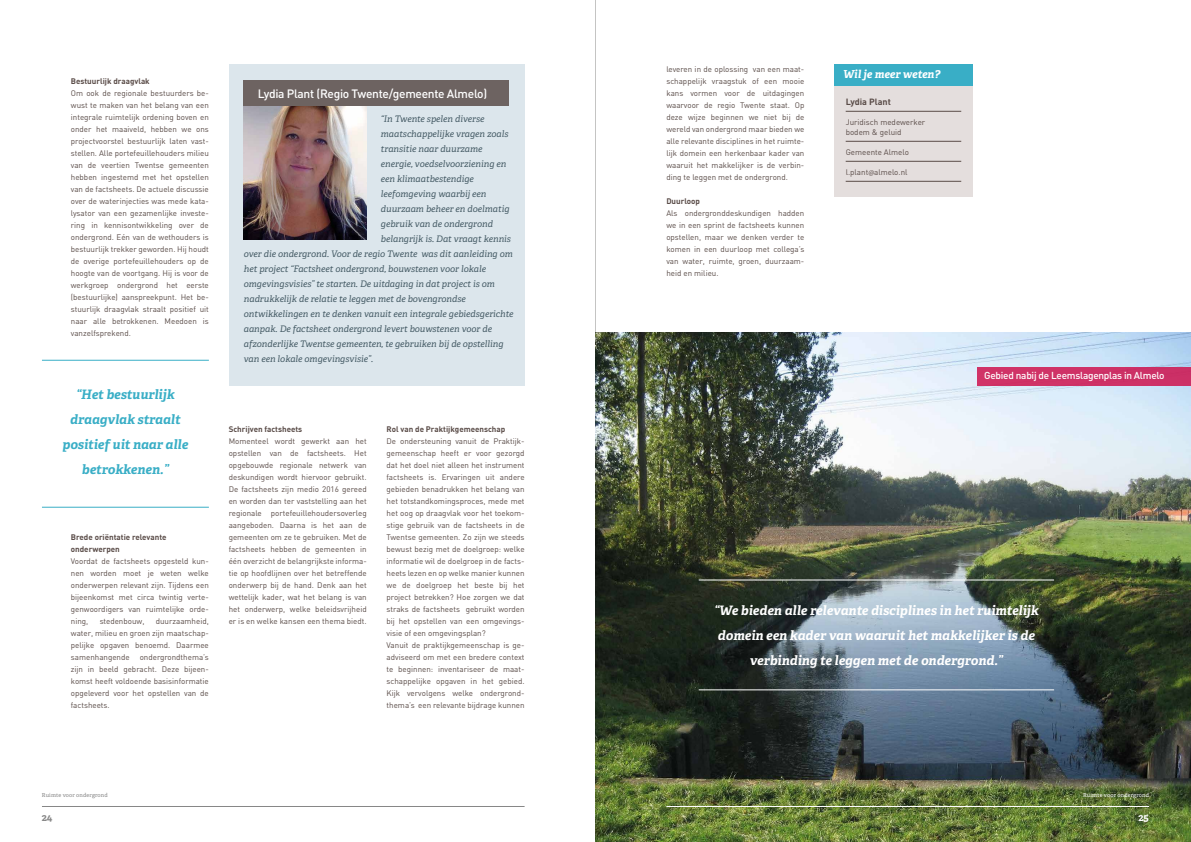
<style>
.page{position:relative;width:1191px;height:842px;background:#fff}
.page>*{position:absolute;margin:0;border:0;box-sizing:border-box;transform-origin:0 0}
.t1{font:italic 700 13px/25px "Adelle";color:#fff;text-align:center}
.t2{font:italic 700 13px/25px "Adelle";color:#39aec6;text-align:center}
.t3{font:500 12px "DIN";letter-spacing:-.025em;color:#fff}
.t4{font:italic 700 11px "Adelle";color:#fff}
.t5{font:500 10px "DIN";letter-spacing:-.025em;color:#fff}
.t6{font:700 10px "Adelle";color:#878787}
.t7{font:700 10px "Adelle";color:#fff}
.t8{font:italic 9px "Adelle";color:#455b65}
.t9{font:700 9px "DIN";color:#5a4c48}
.t10{font:8px/12px "DIN";color:#5a4c48;text-align:justify}
.t11{font:700 8px/12px "DIN";color:#5a4c48}
.t12{font:5.5px "Adelle";letter-spacing:.025em;color:#878787}
.t13{font:5.5px "Adelle";letter-spacing:.025em;color:#fff}
.s1{font-family:"Myriad Pro"}
</style>
<div class="page">
<hr style="left:42px;top:806px;width:482px;height:1px;background:#878787">
<hr style="left:595px;top:0;width:1px;height:842px;background:#e0e0df">
<div style="left:834px;top:64px;width:138px;height:22px;background:#39aec6"></div>
<div style="left:834px;top:86px;width:138px;height:110px;background:#e0d9d7"></div>
<hr style="left:845px;top:111px;width:116px;height:1px;background:#5a4c48">
<hr style="left:845px;top:141px;width:116px;height:1px;background:#5a4c48">
<hr style="left:845px;top:161px;width:116px;height:1px;background:#5a4c48">
<hr style="left:845px;top:181px;width:116px;height:1px;background:#5a4c48">
<hr style="left:42px;top:507px;width:167px;height:1px;background:#39aec6">
<hr style="left:42px;top:360px;width:167px;height:1px;background:#39aec6">
<img style="left:595px;top:332px;width:596px;height:510px">
<div style="left:229px;top:64px;width:295px;height:322px;background:#dce6ec"></div>
<img style="left:243px;top:106px;width:124px;height:133px">
<div style="left:244px;top:81px;width:265px;height:25px;background:#6d6361"></div>
<hr style="left:698px;top:690px;width:356px;height:1px;background:#fff">
<hr style="left:698px;top:580px;width:356px;height:1px;background:#fff">
<div style="left:977px;top:367px;width:214px;height:19px;background:#cf3267"></div>
<hr style="left:666px;top:806px;width:483px;height:1px;background:#fff">
<p class="t11" style="left:71px;top:75px;width:80px">Bestuurlijk draagvlak</p>
<p class="t10" style="left:71px;top:87px;width:139px">Om ook de regionale bestuurders be&shy;wust te maken van het belang van een integrale ruimtelijk ordening boven en onder het maaiveld, hebben we ons projectvoorstel bestuurlijk laten vast&shy;stellen. Alle portefeuillehouders milieu van de veertien Twentse gemeenten hebben ingestemd met het opstellen van de factsheets. De actuele discussie over de waterinjecties was mede kata&shy;lysator van een gezamenlijke investe&shy;ring in kennisontwikkeling over de ondergrond. Eén van de wethouders is bestuurlijk trekker geworden. Hij houdt de overige portefeuillehouders op de hoogte van de voortgang. Hij is voor de werkgroep ondergrond het eerste (bestuurlijke) aanspreekpunt. Het be&shy;stuurlijk draagvlak straalt positief uit naar alle betrokkenen. Meedoen is vanzelfsprekend.</p>
<h1 class="t2" style="left:63px;top:382px;width:127px">“Het bestuurlijk draagvlak straalt positief uit naar alle betrokkenen.”</h1>
<p class="t11" style="left:71px;top:531px;width:97px">Brede oriëntatie relevante onderwerpen</p>
<p class="t10" style="left:71px;top:555px;width:139px">Voordat de factsheets opgesteld kun&shy;nen worden moet je weten welke onderwerpen relevant zijn. Tijdens een bijeenkomst met circa twintig verte&shy;genwoordigers van ruimtelijke orde&shy;ning,</p>
<p class="t10" style="left:71px;top:615px;width:139px;text-indent:85px">duurzaamheid, water, milieu en groen zijn maatschap&shy;pelijke opgaven benoemd. Daarmee samenhangende ondergrondthema’s zijn in beeld gebracht. Deze bijeen&shy;komst heeft voldoende basisinformatie opgeleverd voor het opstellen van de factsheets.</p>
<p class="t10" style="left:100px;top:615px;width:46px">stedenbouw,</p>
<h2 class="t3" style="left:258px;top:86px;width:231px">Lydia Plant (Regio Twente/gemeente Almelo)</h2>
<p class="t8" style="left:381px;top:113px;width:105px">“In Twente spelen diverse</p>
<p class="t8" style="left:381px;top:128px;width:129px">maatschappelijke vragen zoals</p>
<p class="t8" style="left:381px;top:143px;width:103px">transitie naar duurzame</p>
<p class="t8" style="left:381px;top:158px;width:127px">energie, voedselvoorziening en</p>
<p class="t8" style="left:381px;top:173px;width:94px">een klimaatbestendige</p>
<p class="t8" style="left:381px;top:188px;width:107px">leefomgeving waarbij een</p>
<p class="t8" style="left:381px;top:203px;width:130px">duurzaam beheer en doelmatig</p>
<p class="t8" style="left:381px;top:218px;width:114px">gebruik van de ondergrond</p>
<p class="t8" style="left:381px;top:233px;width:131px">belangrijk is. Dat vraagt kennis</p>
<p class="t8" style="left:244px;top:248px;width:270px">over die ondergrond. Voor de regio Twente was dit aanleiding om</p>
<p class="t8" style="left:244px;top:263px;width:244px">het project “Factsheet ondergrond, bouwstenen voor lokale</p>
<p class="t8" style="left:244px;top:278px;width:252px">omgevingsvisies” te starten. De uitdaging in dat project is om</p>
<p class="t8" style="left:244px;top:293px;width:223px">nadrukkelijk de relatie te leggen met de bovengrondse</p>
<p class="t8" style="left:244px;top:308px;width:271px">ontwikkelingen en te denken vanuit een integrale gebiedsgerichte</p>
<p class="t8" style="left:244px;top:323px;width:250px">aanpak. De factsheet ondergrond levert bouwstenen voor de</p>
<p class="t8" style="left:244px;top:338px;width:261px">afzonderlijke Twentse gemeenten, te gebruiken bij de opstelling</p>
<p class="t8" style="left:244px;top:353px;width:131px">van een lokale omgevingsvisie”.</p>
<p class="t11" style="left:229px;top:423px;width:75px">Schrijven factsheets</p>
<p class="t10" style="left:229px;top:435px;width:139px">Momenteel wordt gewerkt aan het opstellen van de factsheets. Het opgebouwde regionale netwerk van deskundigen wordt hiervoor gebruikt.<br>De factsheets zijn medio 2016 gereed en worden dan ter vaststelling aan het regionale portefeuillehoudersoverleg aangeboden. Daarna is het aan de gemeenten om ze te gebruiken. Met de factsheets hebben de gemeenten in één overzicht de belangrijkste informa&shy;tie op hoofdlijnen over het betreffende onderwerp bij de hand. Denk aan het wettelijk kader, wat het belang is van het onderwerp, welke beleidsvrijheid er is en welke kansen een thema biedt.</p>
<p class="t11" style="left:386px;top:423px;width:120px">Rol van de Praktijkgemeenschap</p>
<p class="t10" style="left:386px;top:435px;width:139px;text-align:left">De ondersteuning vanuit de Praktijk&shy;gemeenschap heeft er voor gezorgd dat het doel niet alleen het instrument factsheets is. Ervaringen uit andere gebieden benadrukken het belang van het totstandkomingsproces, mede met het oog op draagvlak voor het toekom&shy;stige gebruik van de factsheets in de Twentse gemeenten. Zo zijn we steeds bewust bezig met de doelgroep: welke informatie wil de doelgroep in de facts&shy;heets lezen en op welke manier kunnen we de doelgroep het beste bij het project betrekken? Hoe zorgen we dat straks de factsheets gebruikt worden bij het opstellen van een omgevings&shy;visie of een omgevingsplan?<br>Vanuit de praktijkgemeenschap is ge&shy;adviseerd om met een bredere context te beginnen: inventariseer de maat&shy;schappelijke opgaven in het gebied.<br>Kijk vervolgens welke ondergrond&shy;thema’s een relevante bijdrage kunnen</p>
<p class="t12" style="left:42px;top:791px;width:67px">Ruimte voor ondergrond</p>
<p class="t6" style="left:42px;top:810px;width:12px">24</p>
<p class="t10" style="left:666px;top:63px;width:139px">leveren in de oplossing van een maat&shy;schappelijk vraagstuk of een mooie kans vormen voor de uitdagingen waarvoor de regio Twente staat. Op deze wijze beginnen we niet bij de wereld van ondergrond maar bieden we alle relevante disciplines in het ruimte&shy;lijk domein een herkenbaar kader van waaruit het makkelijker is de verbin&shy;ding te leggen met de ondergrond.</p>
<p class="t11" style="left:666px;top:195px;width:35px">Duurloop</p>
<p class="t10" style="left:666px;top:207px;width:139px">Als ondergronddeskundigen hadden we in een sprint de factsheets kunnen opstellen, maar we denken verder te komen in een duurloop met collega’s van water, ruimte, groen, duurzaam&shy;heid en milieu.</p>
<h3 class="t4" style="left:843px;top:66px;width:99px">Wil je meer weten?</h3>
<p class="t9" style="left:845px;top:96px;width:47px">Lydia Plant</p>
<p class="t10" style="left:845px;top:117px;width:81px;line-height:10px">Juridisch medewerker bodem &amp; geluid</p>
<p class="t10" style="left:845px;top:146px;width:65px">Gemeente Almelo</p>
<p class="t10" style="left:845px;top:166px;width:63px">l.plant<span class="s1">@</span>almelo.nl</p>
<p class="t5" style="left:984px;top:369px;width:182px">Gebied nabij de Leemslagenplas in Almelo</p>
<h1 class="t1" style="left:714px;top:597px;width:326px">“We bieden alle relevante disciplines in het ruimtelijk domein een kader van waaruit het makkelijker is de verbinding te leggen met de ondergrond.”</h1>
<p class="t13" style="left:1083px;top:791px;width:67px">Ruimte voor ondergrond</p>
<p class="t7" style="left:1138px;top:810px;width:12px">25</p>
</div>
